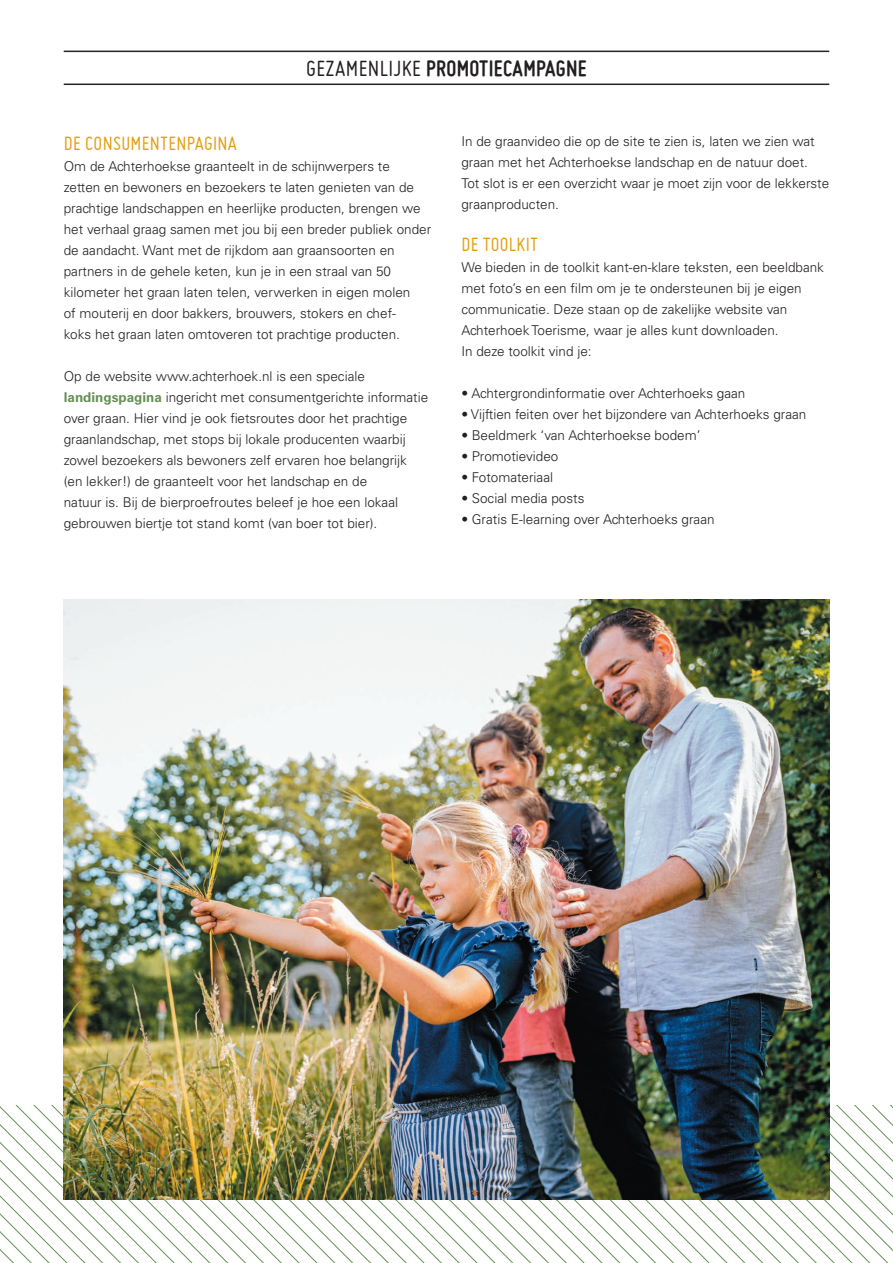
<style>
.page{position:relative;width:893px;height:1263px;background:#fff}
.page>*{position:absolute;margin:0;border:0;box-sizing:border-box;transform-origin:0 0}
.t1{font:700 24px "Miso";letter-spacing:.015em;color:#231f20}
.t2{font:21px "Miso";letter-spacing:.015em;color:#e39f13}
.t3{font:300 13.5px/21px "Univers LT Std";color:#231f20}
.s1{font-weight:400}
.s2{font-weight:700;color:#659054}
</style>
<div class="page">
<svg style="left:0;top:1106px;width:893px;height:157px"></svg>
<hr style="left:64px;top:51px;width:765px;height:1px;background:#231f20">
<hr style="left:64px;top:84px;width:765px;height:1px;background:#231f20">
<img style="left:64px;top:600px;width:765px;height:599px">
<h1 class="t1" style="left:306px;top:54px;width:282px"><span class="s1">GEZAMENLIJKE</span> PROMOTIECAMPAGNE</h1>
<h2 class="t2" style="left:64px;top:132px;width:175px">DE CONSUMENTENPAGINA</h2>
<p class="t3" style="left:64px;top:156px;width:369px">Om de Achterhoekse graanteelt in de schijnwerpers te<br>zetten en bewoners en bezoekers te laten genieten van de prachtige landschappen en heerlijke producten, brengen we het verhaal graag samen met jou bij een breder publiek onder de aandacht. Want met de rijkdom aan graansoorten en partners in de gehele keten, kun je in een straal van 50 kilometer het graan laten telen, verwerken in eigen molen<br>of mouterij en door bakkers, brouwers, stokers en chef-<br>koks het graan laten omtoveren tot prachtige producten.</p>
<p class="t3" style="left:64px;top:366px;width:366px">Op de website www.achterhoek.nl is een speciale <span class="s2">landingspagina</span> ingericht met consumentgerichte informatie over graan. Hier vind je ook fietsroutes door het prachtige graanlandschap, met stops bij lokale producenten waarbij zowel bezoekers als bewoners zelf ervaren hoe belangrijk (en lekker!) de graanteelt voor het landschap en de<br>natuur is. Bij de bierproefroutes beleef je hoe een lokaal gebrouwen biertje tot stand komt (van boer tot bier).</p>
<p class="t3" style="left:461px;top:131px;width:369px">In de graanvideo die op de site te zien is, laten we zien wat graan met het Achterhoekse landschap en de natuur doet.<br>Tot slot is er een overzicht waar je moet zijn voor de lekkerste graanproducten.</p>
<h2 class="t2" style="left:461px;top:233px;width:78px">DE TOOLKIT</h2>
<p class="t3" style="left:461px;top:257px;width:364px">We bieden in de toolkit kant-en-klare teksten, een beeldbank met foto’s en een film om je te ondersteunen bij je eigen communicatie. Deze staan op de zakelijke website van Achterhoek Toerisme, waar je alles kunt downloaden.<br>In deze toolkit vind je:</p>
<p class="t3" style="left:461px;top:383px;width:285px">• Achtergrondinformatie over Achterhoeks gaan</p>
<p class="t3" style="left:461px;top:404px;width:347px">• Vijftien feiten over het bijzondere van Achterhoeks graan</p>
<p class="t3" style="left:461px;top:425px;width:241px">• Beeldmerk ‘van Achterhoekse bodem’</p>
<p class="t3" style="left:461px;top:446px;width:98px">• Promotievideo</p>
<p class="t3" style="left:461px;top:467px;width:93px">• Fotomateriaal</p>
<p class="t3" style="left:461px;top:488px;width:125px">• Social media posts</p>
<p class="t3" style="left:461px;top:509px;width:255px">• Gratis E-learning over Achterhoeks graan</p>
</div>
